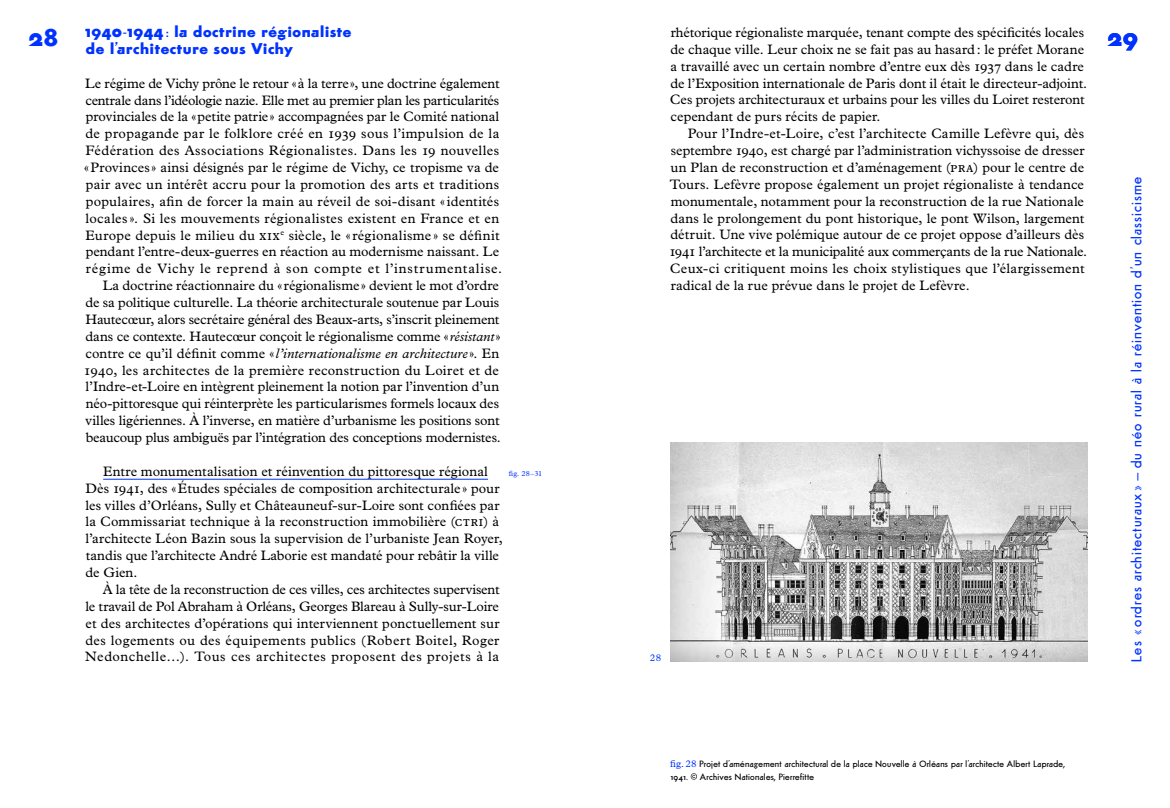
<style>
.page{position:relative;width:1170px;height:808px;background:#fff}
.page>*{position:absolute;margin:0;border:0;box-sizing:border-box;transform-origin:0 0}
.t1{font:700 23.12px "Futura Classic";color:#0032ff}
.t2{font:700 15px/16.9px "Futura Classic";letter-spacing:.04em;color:#0032ff}
.t3{font:13.75px/16.9px "Plantin MT Std";letter-spacing:.005em;color:#000}
.t4{font:13.75px "Futura Classic Normal";letter-spacing:.08em;color:#0032ff}
.t5{font:10px "Plantin MT Std";color:#0032ff}
.t6{font:8.75px/12.6px "Futura Classic Normal";letter-spacing:.035em;color:#000}
.t7{font:7.5px "Plantin MT Std";color:#0032ff}
.s1{font-family:"Futura Classic Normal";font-weight:400}
.s2{font-style:italic}
.s3{font-family:"Plantin MT Std";font-size:10px;color:#0032ff}
</style>
<div class="page">
<hr style="left:103px;top:479px;width:385px;height:1px;background:#0032ff">
<img style="left:670px;top:442px;width:417px;height:219px">
<svg style="left:690px;top:773px;width:7px;height:7px"></svg>
<p class="t2" style="left:85px;top:23px;width:267px">1940<span class="s1">-</span>1944 <span class="s1">:</span> la doctrine régionaliste de l’architecture sous Vichy</p>
<p class="t3" style="left:84px;top:75px;width:419px;text-align:right">Le régime de Vichy prône le retour «à la terre», une doctrine également centrale dans l’idéologie nazie. Elle met au premier plan les particularités provinciales de la «petite patrie» accompagnées par le Comité national de propagande par le folklore créé en 1939 sous l’impulsion de la Fédération des Associations Régionalistes. Dans les 19 nouvelles «Provinces» ainsi désignés par le régime de Vichy, ce tropisme va de pair avec un intérêt accru pour la promotion des arts et traditions populaires, afin de forcer la main au réveil de soi-disant «identités locales». Si les mouvements régionalistes existent en France et en Europe depuis le milieu du XIX<sup>e</sup> siècle, le «régionalisme » se définit pendant l’entre-deux-guerres en réaction au modernisme naissant. Le régime de Vichy le reprend à son compte et l’instrumentalise.<br>La doctrine réactionnaire du «régionalisme» devient le mot d’ordre<br>de sa politique culturelle. La théorie architecturale soutenue par Louis Hautecœur, alors secrétaire général des Beaux-arts, s’inscrit pleinement dans ce contexte. Hautecœur conçoit le régionalisme comme «<span class="s2">résistant</span>» contre ce qu’il définit comme «<span class="s2">l’internationalisme en architecture</span>». En 1940, les architectes de la première reconstruction du Loiret et de l’Indre-et-Loire en intègrent pleinement la notion par l’invention d’un néo-pittoresque qui réinterprète les particularismes formels locaux des villes ligériennes. À l’inverse, en matière d’urbanisme les positions sont beaucoup plus ambiguës par l’intégration des conceptions modernistes.</p>
<p class="t3" style="left:85px;top:463px;width:419px;text-indent:18px">Entre monumentalisation et réinvention du pittoresque régional Dès 1941, des «Études spéciales de composition architecturale » pour les villes d’Orléans, Sully et Châteauneuf-sur-Loire sont confiées par la Commissariat technique à la reconstruction immobilière (CTRI) à l’architecte Léon Bazin sous la supervision de l’urbaniste Jean Royer, tandis que l’architecte André Laborie est mandaté pour rebâtir la ville de Gien.</p>
<p class="t3" style="left:85px;top:581px;width:416px;text-align:justify;text-indent:18px">À la tête de la reconstruction de ces villes, ces architectes supervisent le travail de Pol Abraham à Orléans, Georges Blareau à Sully-sur-Loire et des architectes d’opérations qui interviennent ponctuellement sur des logements ou des équipements publics (Robert Boitel, Roger Nedonchelle…). Tous ces architectes proposent des projets à la</p>
<p class="t3" style="left:670px;top:24px;width:419px">rhétorique régionaliste marquée, tenant compte des spécificités locales de chaque ville. Leur choix ne se fait pas au hasard: le préfet Morane a travaillé avec un certain nombre d’entre eux dès 1937 dans le cadre de l’Exposition internationale de Paris dont il était le directeur-adjoint.<br>Ces projets architecturaux et urbains pour les villes du Loiret resteront cependant de purs récits de papier.</p>
<p class="t3" style="left:669px;top:125px;width:419px;text-indent:18px">Pour l’Indre-et-Loire, c’est l’architecte Camille Lefèvre qui, dès septembre 1940, est chargé par l’administration vichyssoise de dresser un Plan de reconstruction et d’aménagement (PRA) pour le centre de Tours. Lefèvre propose également un projet régionaliste à tendance monumentale, notamment pour la reconstruction de la rue Nationale dans le prolongement du pont historique, le pont Wilson, largement détruit. Une vive polémique autour de ce projet oppose d’ailleurs dès 1941 l’architecte et la municipalité aux commerçants de la rue Nationale.<br>Ceux-ci critiquent moins les choix stylistiques que l’élargissement radical de la rue prévue dans le projet de Lefèvre.</p>
<h1 class="t1" style="left:28px;top:23px;width:31px">28</h1>
<h1 class="t1" style="left:1107px;top:23px;width:32px">29</h1>
<p class="t4" style="left:1128px;top:661px;width:486px;rotate:-90deg">Les « ordres architecturaux » — du néo rural à la réinvention d’un classicisme</p>
<p class="t7" style="left:508px;top:469px;width:35px">fig. 28–31</p>
<p class="t5" style="left:650px;top:652px;width:13px">28</p>
<p class="t6" style="left:670px;top:757px;width:396px"><span class="s3">fig.28</span> Projet d’aménagement architectural de la place Nouvelle à Orléans par l’architecte Albert Laprade,<br>1941.</p>
<p class="t6" style="left:700px;top:770px;width:116px">Archives Nationales, Pierrefitte</p>
</div>
